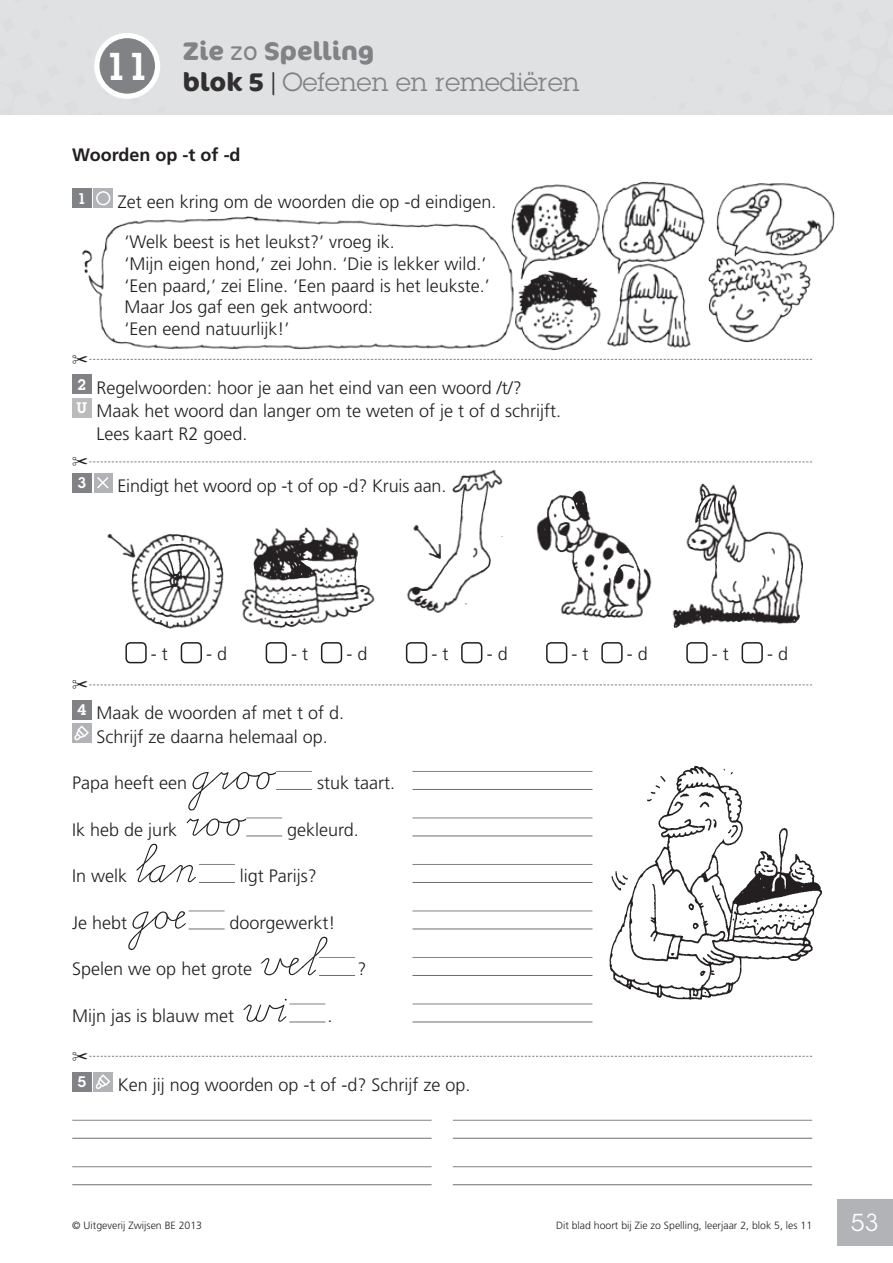
<style>
.page{position:relative;width:893px;height:1263px;background:#fff}
.page>*{position:absolute;margin:0;border:0;box-sizing:border-box;transform-origin:0 0}
.t1{font:60px "Zwijsen Schrift Vlaanderen";color:#231f20}
.t2{font:600 37.95px "Lubalin Graph Std";color:#fff}
.t3{font:25.5px "Lubalin Graph Std";color:#808285}
.t4{font:700 25.5px "Cocon";color:#808285}
.t5{font:24px "Lubalin Graph Std";color:#fff}
.t6{font:300 18px/21.8px "Zwijsen Frutiger";color:#231f20;text-align:center}
.t7{font:700 18px "Zwijsen Frutiger";color:#231f20}
.t8{font:600 15px "Lubalin Graph Std";color:#fff}
.t9{font:300 10.5px "Zwijsen Frutiger";color:#231f20}
.s1{font-weight:300}
.s2{font-family:"Cocon";font-weight:700;color:#312f30}
</style>
<div class="page">
<div style="left:0;top:0;width:893px;height:115px;background:#e0e1e2"></div>
<img style="left:100px;top:469px;width:703px;height:160px">
<img style="left:72px;top:181px;width:763px;height:170px">
<img style="left:592px;top:765px;width:230px;height:240px">
<div style="left:838px;top:1199px;width:55px;height:47px;background:#b2b3b7"></div>
<div style="left:72px;top:189px;width:19px;height:19px;background:#808285"></div>
<div style="left:94px;top:189px;width:19px;height:19px;background:#b2b3b7"></div>
<svg style="left:96px;top:191px;width:14px;height:14px"></svg>
<div style="left:72px;top:375px;width:19px;height:19px;background:#808285"></div>
<div style="left:72px;top:398px;width:19px;height:19px;background:#bbb"></div>
<div style="left:72px;top:473px;width:19px;height:19px;background:#808285"></div>
<div style="left:94px;top:473px;width:18px;height:19px;background:#b2b3b7"></div>
<svg style="left:97px;top:477px;width:12px;height:11px"></svg>
<div style="left:72px;top:1072px;width:19px;height:19px;background:#808285"></div>
<div style="left:94px;top:1072px;width:19px;height:19px;background:#b2b3b7"></div>
<svg style="left:96px;top:1074px;width:14px;height:15px"></svg>
<hr style="left:72px;top:1138px;width:360px;height:1px;background:#6c6d70">
<hr style="left:72px;top:1184px;width:360px;height:1px;background:#6c6d70">
<hr style="left:72px;top:1120px;width:360px;height:1px;background:#808285">
<hr style="left:72px;top:1166px;width:360px;height:1px;background:#808285">
<hr style="left:453px;top:1138px;width:359px;height:1px;background:#6c6d70">
<hr style="left:453px;top:1184px;width:359px;height:1px;background:#6c6d70">
<hr style="left:453px;top:1120px;width:359px;height:1px;background:#808285">
<hr style="left:453px;top:1166px;width:359px;height:1px;background:#808285">
<hr style="left:276px;top:789px;width:36px;height:1px;background:#6c6d70">
<hr style="left:412px;top:789px;width:180px;height:1px;background:#6c6d70">
<hr style="left:246px;top:835px;width:36px;height:1px;background:#6c6d70">
<hr style="left:412px;top:835px;width:180px;height:1px;background:#6c6d70">
<hr style="left:199px;top:882px;width:36px;height:1px;background:#6c6d70">
<hr style="left:412px;top:882px;width:180px;height:1px;background:#6c6d70">
<hr style="left:189px;top:928px;width:36px;height:1px;background:#6c6d70">
<hr style="left:412px;top:928px;width:180px;height:1px;background:#6c6d70">
<hr style="left:319px;top:975px;width:36px;height:1px;background:#6c6d70">
<hr style="left:412px;top:975px;width:180px;height:1px;background:#6c6d70">
<hr style="left:289px;top:1021px;width:36px;height:1px;background:#6c6d70">
<hr style="left:412px;top:1021px;width:180px;height:1px;background:#6c6d70">
<div style="left:72px;top:700px;width:19px;height:19px;background:#808285"></div>
<div style="left:72px;top:723px;width:19px;height:20px;background:#b2b3b7"></div>
<svg style="left:74px;top:725px;width:15px;height:16px"></svg>
<hr style="left:276px;top:771px;width:36px;height:1px;background:#808285">
<hr style="left:412px;top:771px;width:180px;height:1px;background:#808285">
<hr style="left:246px;top:818px;width:36px;height:1px;background:#808285">
<hr style="left:412px;top:818px;width:180px;height:1px;background:#808285">
<hr style="left:199px;top:864px;width:36px;height:1px;background:#808285">
<hr style="left:412px;top:864px;width:180px;height:1px;background:#808285">
<hr style="left:189px;top:911px;width:36px;height:1px;background:#808285">
<hr style="left:412px;top:911px;width:180px;height:1px;background:#808285">
<hr style="left:319px;top:957px;width:36px;height:1px;background:#808285">
<hr style="left:412px;top:957px;width:180px;height:1px;background:#808285">
<hr style="left:289px;top:1004px;width:36px;height:1px;background:#808285">
<hr style="left:412px;top:1004px;width:180px;height:1px;background:#808285">
<div style="left:125px;top:642px;width:22px;height:21px;border:2px solid #231f20;border-radius:4px"></div>
<div style="left:181px;top:642px;width:21px;height:21px;border:2px solid #231f20;border-radius:4px"></div>
<div style="left:266px;top:642px;width:21px;height:21px;border:2px solid #231f20;border-radius:4px"></div>
<div style="left:321px;top:642px;width:21px;height:21px;border:2px solid #231f20;border-radius:4px"></div>
<div style="left:406px;top:642px;width:21px;height:21px;border:2px solid #231f20;border-radius:4px"></div>
<div style="left:461px;top:642px;width:21px;height:21px;border:2px solid #231f20;border-radius:4px"></div>
<div style="left:546px;top:642px;width:21px;height:21px;border:2px solid #231f20;border-radius:4px"></div>
<div style="left:601px;top:642px;width:22px;height:21px;border:2px solid #231f20;border-radius:4px"></div>
<div style="left:686px;top:642px;width:22px;height:21px;border:2px solid #231f20;border-radius:4px"></div>
<div style="left:742px;top:642px;width:21px;height:21px;border:2px solid #231f20;border-radius:4px"></div>
<div style="left:97px;top:36px;width:61px;height:60px;background:#808285;border-radius:50%"></div>
<div style="left:94px;top:33px;width:66px;height:66px;border:5px solid #fff;border-radius:50%"></div>
<svg style="left:89px;top:358px;width:723px;height:2px"></svg>
<svg style="left:89px;top:461px;width:723px;height:2px"></svg>
<svg style="left:89px;top:1055px;width:723px;height:2px"></svg>
<svg style="left:89px;top:684px;width:723px;height:2px"></svg>
<h2 class="t2" style="left:105px;top:41px;width:46px">11</h2>
<h3 class="t4" style="left:183px;top:36px;width:193px">Zie <span class="s1">zo</span> Spelling</h3>
<h3 class="t3" style="left:183px;top:66px;width:398px"><span class="s2">blok 5 |</span> Oefenen en remediëren</h3>
<p class="t7" style="left:72px;top:144px;width:170px">Woorden op -t of -d</p>
<p class="t8" style="left:78px;top:189px;width:10px">1</p>
<p class="t6" style="left:118px;top:191px;width:380px">Zet een kring om de woorden die op -d eindigen.</p>
<p class="t6" style="left:124px;top:231px;width:367px;text-align:left">‘Welk beest is het leukst?’ vroeg ik.<br>‘Mijn eigen hond,’ zei John. ‘Die is lekker wild.’ ‘Een paard,’ zei Eline. ‘Een paard is het leukste.’ Maar Jos gaf een gek antwoord:<br>‘Een eend natuurlijk!’</p>
<p class="t6" style="left:78px;top:377px;width:446px"><sup>2</sup> Regelwoorden: hoor je aan het eind van een woord /t/?</p>
<p class="t6" style="left:77px;top:400px;width:486px"><sup>U</sup> Maak het woord dan langer om te weten of je t of d schrijft.</p>
<p class="t6" style="left:96px;top:423px;width:153px">Lees kaart R2 goed.</p>
<p class="t8" style="left:78px;top:473px;width:10px">3</p>
<p class="t6" style="left:117px;top:475px;width:331px">Eindigt het woord op -t of op -d? Kruis aan.</p>
<p class="t6" style="left:151px;top:643px;width:18px">- t</p>
<p class="t6" style="left:206px;top:643px;width:23px">- d</p>
<p class="t6" style="left:291px;top:643px;width:18px">- t</p>
<p class="t6" style="left:346px;top:643px;width:23px">- d</p>
<p class="t6" style="left:431px;top:643px;width:18px">- t</p>
<p class="t6" style="left:487px;top:643px;width:23px">- d</p>
<p class="t6" style="left:572px;top:643px;width:18px">- t</p>
<p class="t6" style="left:627px;top:643px;width:23px">- d</p>
<p class="t6" style="left:712px;top:643px;width:18px">- t</p>
<p class="t6" style="left:767px;top:643px;width:23px">- d</p>
<p class="t6" style="left:78px;top:701px;width:268px;line-height:23.2px"><sup>4</sup> Maak de woorden af met t of d.<br>Schrijf ze daarna helemaal op.</p>
<p class="t6" style="left:72px;top:772px;width:117px">Papa heeft een</p>
<h1 class="t1" style="left:192px;top:739px;width:83px">groo</h1>
<p class="t6" style="left:317px;top:772px;width:79px">stuk taart.</p>
<p class="t6" style="left:72px;top:818px;width:107px">Ik heb de jurk</p>
<h1 class="t1" style="left:182px;top:786px;width:63px">roo</h1>
<p class="t6" style="left:287px;top:818px;width:73px">gekleurd.</p>
<p class="t6" style="left:72px;top:865px;width:57px">In welk</p>
<h1 class="t1" style="left:132px;top:832px;width:68px">lan</h1>
<p class="t6" style="left:240px;top:865px;width:78px">ligt Parijs?</p>
<p class="t6" style="left:72px;top:911px;width:57px">Je hebt</p>
<h1 class="t1" style="left:132px;top:879px;width:58px">goe</h1>
<p class="t6" style="left:230px;top:911px;width:108px">doorgewerkt!</p>
<p class="t6" style="left:72px;top:958px;width:181px">Spelen we op het grote</p>
<h1 class="t1" style="left:257px;top:925px;width:64px">vel</h1>
<p class="t6" style="left:72px;top:1004px;width:164px">Mijn jas is blauw met</p>
<h1 class="t1" style="left:239px;top:972px;width:51px">wi</h1>
<p class="t6" style="left:328px;top:1004px;width:7px">.</p>
<p class="t6" style="left:357px;top:958px;width:10px">?</p>
<p class="t8" style="left:78px;top:1072px;width:10px">5</p>
<p class="t6" style="left:118px;top:1074px;width:354px">Ken jij nog woorden op -t of -d? Schrijf ze op.</p>
<p class="t9" style="left:72px;top:1219px;width:131px">© Uitgeverij Zwijsen BE 2013</p>
<p class="t9" style="left:556px;top:1219px;width:258px">Dit blad hoort bij Zie zo Spelling, leerjaar 2, blok 5, les 11</p>
<h3 class="t5" style="left:851px;top:1208px;width:29px">53</h3>
</div>
